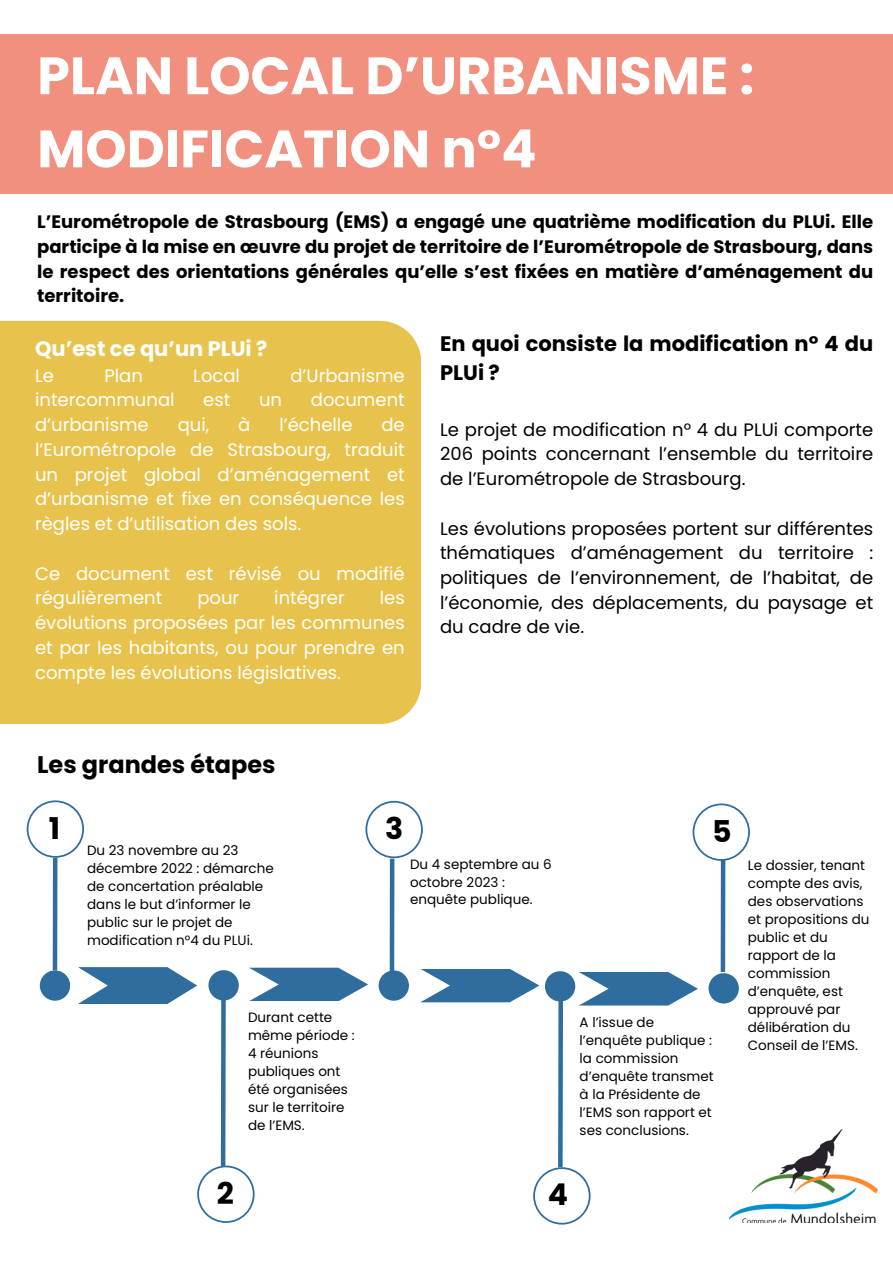
<style>
.page{position:relative;width:893px;height:1264px;background:#fff}
.page>*{position:absolute;margin:0;border:0;box-sizing:border-box;transform-origin:0 0}
.t1{font:700 52.5px/73.1px "Poppins";color:#fff}
.t2{font:700 30px "Poppins";color:#000}
.t3{font:700 24px "Poppins";color:#000}
.t4{font:700 21px/29.2px "Poppins";color:#000}
.t5{font:700 21px "Poppins";color:#fff}
.t6{font:18px/24.8px "Poppins";color:#fff;text-align:justify}
.t7{font:18px/24.8px "Poppins";color:#000;text-align:justify}
.t8{font:700 18px/24.8px "Poppins";color:#000;text-align:justify}
.t9{font:13.5px/18px "Poppins";color:#000}
</style>
<div class="page">
<div style="left:0;top:34px;width:892px;height:160px;background:#f1907f"></div>
<div style="left:0;top:321px;width:421px;height:403px;background:#e7c34d"></div>
<svg style="left:78px;top:967px;width:119px;height:36px"></svg>
<svg style="left:27px;top:800px;width:57px;height:57px"></svg>
<div style="left:40px;top:970px;width:30px;height:30px;background:#2e6d9d;border-radius:50%"></div>
<hr style="left:53px;top:858px;width:4px;height:112px;background:#2e6d9d">
<div style="left:221px;top:999px;width:5px;height:166px;background:#2e6d9d"></div>
<svg style="left:197px;top:1165px;width:57px;height:57px"></svg>
<svg style="left:249px;top:967px;width:119px;height:34px"></svg>
<svg style="left:365px;top:800px;width:58px;height:58px"></svg>
<div style="left:378px;top:970px;width:31px;height:30px;background:#2e6d9d;border-radius:50%"></div>
<svg style="left:421px;top:969px;width:118px;height:33px"></svg>
<div style="left:545px;top:971px;width:30px;height:30px;background:#2e6d9d;border-radius:50%"></div>
<div style="left:558px;top:1000px;width:5px;height:167px;background:#2e6d9d"></div>
<svg style="left:533px;top:1167px;width:57px;height:57px"></svg>
<svg style="left:579px;top:972px;width:119px;height:33px"></svg>
<div style="left:708px;top:973px;width:30px;height:30px;background:#2e6d9d;border-radius:50%"></div>
<svg style="left:692px;top:803px;width:57px;height:57px"></svg>
<div style="left:208px;top:970px;width:31px;height:30px;background:#2e6d9d;border-radius:50%"></div>
<div style="left:389px;top:858px;width:5px;height:113px;background:#2e6d9d"></div>
<div style="left:720px;top:859px;width:5px;height:113px;background:#2e6d9d"></div>
<img style="left:729px;top:1129px;width:148px;height:93px">
<p class="t1" style="left:37px;top:39px;width:718px">PLAN LOCAL D’URBANISME :<br>MODIFICATION n°4</p>
<p class="t8" style="left:37px;top:209px;width:837px">L’Eurométropole de Strasbourg (EMS) a engagé une quatrième modification du PLUi. Elle participe à la mise en œuvre du projet de territoire de l’Eurométropole de Strasbourg, dans le respect des orientations générales qu’elle s’est fixées en matière d’aménagement du territoire.</p>
<p class="t5" style="left:35px;top:334px;width:234px">Qu’est ce qu’un PLUi ?</p>
<p class="t6" style="left:35px;top:363px;width:20px">Le</p>
<p class="t6" style="left:104px;top:363px;width:40px">Plan</p>
<p class="t6" style="left:193px;top:363px;width:48px">Local</p>
<p class="t6" style="left:290px;top:363px;width:116px">d’Urbanisme</p>
<p class="t6" style="left:35px;top:388px;width:141px">intercommunal</p>
<p class="t6" style="left:203px;top:388px;width:29px">est</p>
<p class="t6" style="left:259px;top:388px;width:25px">un</p>
<p class="t6" style="left:311px;top:388px;width:95px">document</p>
<p class="t6" style="left:35px;top:412px;width:115px">d’urbanisme</p>
<p class="t6" style="left:178px;top:412px;width:33px">qui,</p>
<p class="t6" style="left:238px;top:412px;width:14px">à</p>
<p class="t6" style="left:279px;top:412px;width:75px">l’échelle</p>
<p class="t6" style="left:35px;top:412px;width:371px;text-indent:346px">de l’Eurométropole de Strasbourg, traduit un projet global d’aménagement et d’urbanisme et fixe en conséquence les règles et d’utilisation des sols.</p>
<p class="t6" style="left:35px;top:561px;width:371px">Ce document est révisé ou modifié régulièrement</p>
<p class="t6" style="left:197px;top:585px;width:43px">pour</p>
<p class="t6" style="left:274px;top:585px;width:72px">intégrer</p>
<p class="t6" style="left:35px;top:585px;width:371px;text-indent:344px">les évolutions proposées par les communes et par les habitants, ou pour prendre en compte les évolutions législatives.</p>
<p class="t4" style="left:440px;top:329px;width:434px">En quoi consiste la modification n° 4 du<br>PLUi ?</p>
<p class="t7" style="left:440px;top:417px;width:434px">Le projet de modification n° 4 du PLUi comporte 206 points concernant l’ensemble du territoire de l’Eurométropole de Strasbourg.</p>
<p class="t7" style="left:440px;top:516px;width:434px">Les évolutions proposées portent sur différentes thématiques d’aménagement du territoire : politiques de l’environnement, de l’habitat, de l’économie, des déplacements, du paysage et du cadre de vie.</p>
<p class="t3" style="left:37px;top:747px;width:240px">Les grandes étapes</p>
<p class="t2" style="left:49px;top:807px;width:13px">1</p>
<p class="t9" style="left:87px;top:841px;width:188px">Du 23 novembre au 23 décembre 2022 : démarche de concertation préalable dans le but d’informer le public sur le projet de modification n°4 du PLUi.</p>
<p class="t9" style="left:248px;top:1007px;width:108px">Durant cette même période :<br>4 réunions publiques ont été organisées sur le territoire de l’EMS.</p>
<p class="t2" style="left:217px;top:1172px;width:19px">2</p>
<p class="t2" style="left:385px;top:807px;width:20px">3</p>
<p class="t9" style="left:410px;top:854px;width:143px">Du 4 septembre au 6 octobre 2023 : enquête publique.</p>
<p class="t2" style="left:712px;top:810px;width:21px">5</p>
<p class="t9" style="left:579px;top:1013px;width:135px">A l’issue de l’enquête publique : la commission d’enquête transmet à la Présidente de l’EMS son rapport et ses conclusions.</p>
<p class="t9" style="left:747px;top:856px;width:123px">Le dossier, tenant compte des avis, des observations et propositions du public et du rapport de la commission d’enquête, est approuvé par délibération du<br>Conseil de l’EMS.</p>
<p class="t2" style="left:547px;top:1173px;width:22px">4</p>
</div>
